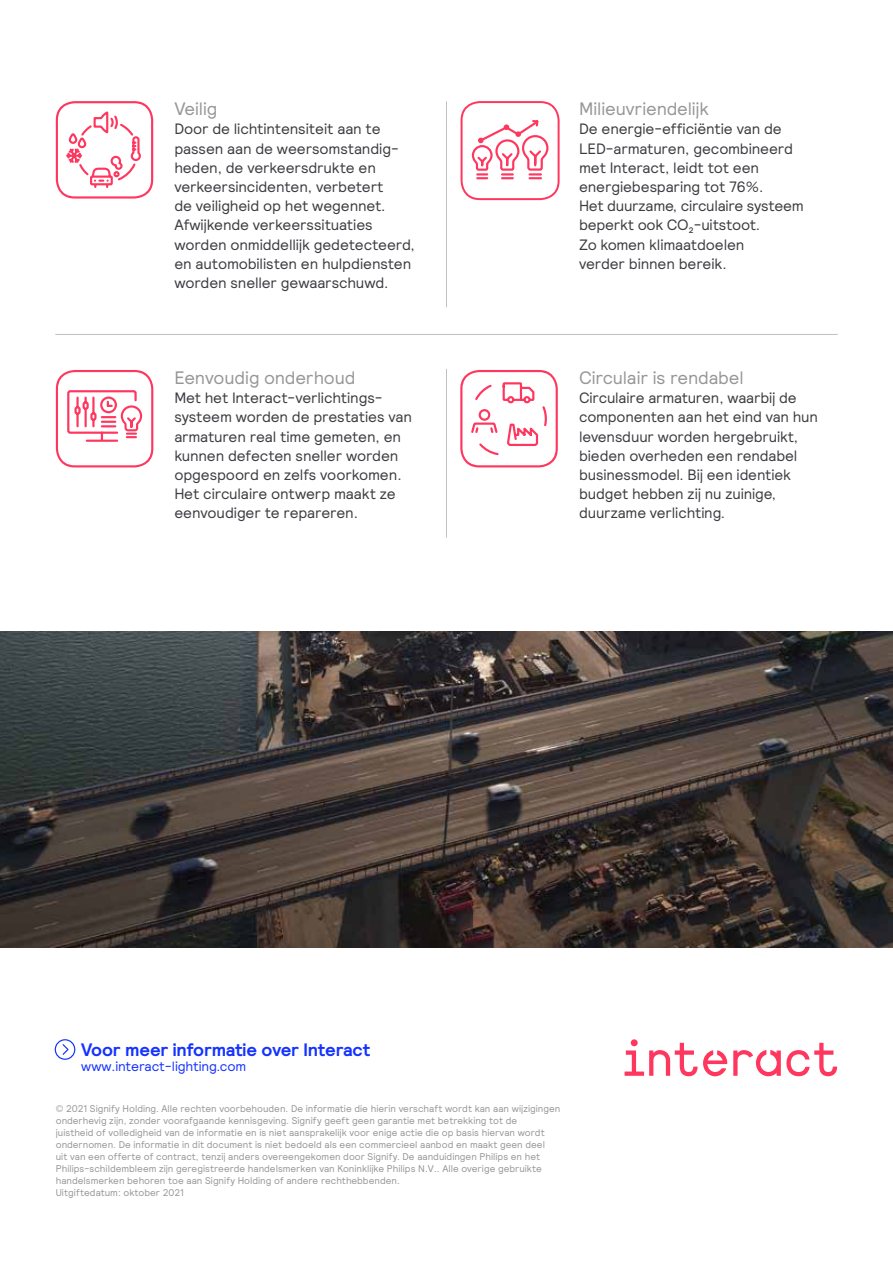
<style>
.page{position:relative;width:893px;height:1263px;background:#fff}
.page>*{position:absolute;margin:0;border:0;box-sizing:border-box;transform-origin:0 0}
.t1{font:18px "Signify Relative";letter-spacing:-.005em;color:#969696}
.t2{font:700 18px "Signify Relative";letter-spacing:-.01em;color:#1432ff}
.t3{font:15px/19.2px "Signify Relative";letter-spacing:-.01em;color:#3c3c41}
.t4{font:13.5px "Signify Relative";letter-spacing:-.01em;color:#1432ff}
.t5{font:9.75px/12px "Signify Relative";color:#969696}
</style>
<div class="page">
<img style="left:0;top:631px;width:893px;height:316px">
<svg style="left:56px;top:370px;width:97px;height:97px"></svg>
<hr style="left:446px;top:101px;width:1px;height:206px;background:#969696">
<hr style="left:446px;top:369px;width:1px;height:169px;background:#969696">
<hr style="left:55px;top:334px;width:783px;height:1px;background:#969696">
<svg style="left:460px;top:370px;width:98px;height:97px"></svg>
<svg style="left:461px;top:101px;width:99px;height:99px"></svg>
<svg style="left:56px;top:101px;width:97px;height:98px"></svg>
<svg style="left:54px;top:1039px;width:22px;height:21px"></svg>
<svg style="left:625px;top:1039px;width:212px;height:37px"></svg>
<p class="t1" style="left:174px;top:97px;width:44px">Veilig</p>
<p class="t3" style="left:174px;top:119px;width:242px">Door de lichtintensiteit aan te passen aan de weersomstandig&shy;heden, de verkeersdrukte en verkeersincidenten, verbetert<br>de veiligheid op het wegennet.<br>Afwijkende verkeerssituaties worden onmiddellijk gedetecteerd, en automobilisten en hulpdiensten worden sneller gewaarschuwd.</p>
<p class="t1" style="left:174px;top:366px;width:183px">Eenvoudig onderhoud</p>
<p class="t3" style="left:174px;top:388px;width:239px">Met het Interact-verlichtings&shy;systeem worden de prestaties van armaturen real time gemeten, en kunnen defecten sneller worden opgespoord en zelfs voorkomen.<br>Het circulaire ontwerp maakt ze eenvoudiger te repareren.</p>
<p class="t1" style="left:579px;top:97px;width:131px">Milieuvriendelijk</p>
<p class="t3" style="left:579px;top:119px;width:226px">De energie-efficiëntie van de<br>LED-armaturen, gecombineerd met Interact, leidt tot een energiebesparing tot 76%.<br>Het duurzame, circulaire systeem beperkt ook CO₂-uitstoot.<br>Zo komen klimaatdoelen<br>verder binnen bereik.</p>
<p class="t1" style="left:579px;top:366px;width:166px">Circulair is rendabel</p>
<p class="t3" style="left:579px;top:388px;width:240px">Circulaire armaturen, waarbij de componenten aan het eind van hun levensduur worden hergebruikt, bieden overheden een rendabel businessmodel. Bij een identiek budget hebben zij nu zuinige, duurzame verlichting.</p>
<p class="t2" style="left:81px;top:1038px;width:290px">Voor meer informatie over Interact</p>
<p class="t4" style="left:81px;top:1058px;width:166px">www.interact-lighting.com</p>
<p class="t5" style="left:56px;top:1102px;width:506px">© 2021 Signify Holding. Alle rechten voorbehouden. De informatie die hierin verschaft wordt kan aan wijzigingen onderhevig zijn, zonder voorafgaande kennisgeving. Signify geeft geen garantie met betrekking tot de<br>juistheid of volledigheid van de informatie en is niet aansprakelijk voor enige actie die op basis hiervan wordt ondernomen. De informatie in dit document is niet bedoeld als een commercieel aanbod en maakt geen deel<br>uit van een offerte of contract, tenzij anders overeengekomen door Signify. De aanduidingen Philips en het Philips-schildembleem zijn geregistreerde handelsmerken van Koninklijke Philips N.V.. Alle overige gebruikte handelsmerken behoren toe aan Signify Holding of andere rechthebbenden.<br>Uitgiftedatum: oktober 2021</p>
</div>
